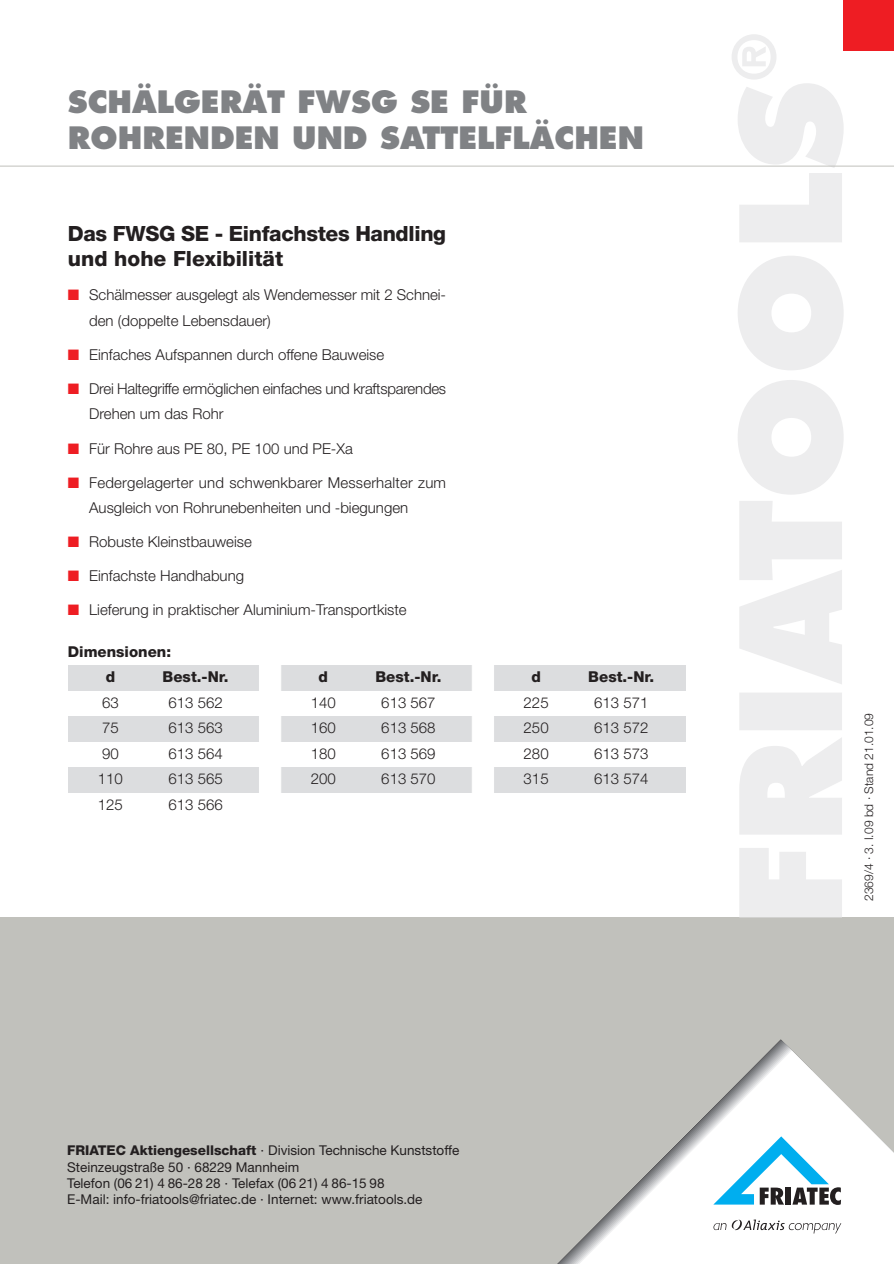
<style>
.page{position:relative;width:894px;height:1264px;background:#fff}
.page>*{position:absolute;margin:0;border:0;box-sizing:border-box;transform-origin:0 0}
.t1{font:800 30px/36px "Futura";color:#808285}
.t2{font:800 21px/25.5px "Helvetica Neue";letter-spacing:-.015em;color:#231f20}
.t3{font:300 15px/25.5px "Helvetica Neue";color:#231f20}
.t4{font:800 15px/25.5px "Helvetica Neue";color:#231f20}
.t5{font:13.5px/16.2px "Helvetica Neue";color:#231f20}
.t6{font:300 12px "Helvetica Neue";color:#231f20}
.s1{color:#ee1d23}
.s2{font-weight:800}
</style>
<div class="page">
<div style="left:0;top:917px;width:893px;height:346px;background:#c1c1bc"></div>
<svg style="left:558px;top:1039px;width:335px;height:224px"></svg>
<svg style="left:713px;top:1136px;width:127px;height:68px;background:#b1d6e4"></svg>
<svg style="left:713px;top:1219px;width:127px;height:14px;background:#dcdbdc"></svg>
<div style="left:842px;top:0;width:51px;height:51px;background:#ee1d23"></div>
<svg style="left:731px;top:34px;width:112px;height:883px;fill:#ededee"></svg>
<svg style="left:842px;top:34px;width:1px;height:17px"></svg>
<hr style="left:0;top:166px;width:893px;height:1px;background:#c1c1bc">
<div style="left:68px;top:665px;width:616px;height:25px;background:#dcdddf"></div>
<div style="left:68px;top:716px;width:616px;height:25px;background:#dcdddf"></div>
<div style="left:68px;top:767px;width:616px;height:25px;background:#dcdddf"></div>
<div style="left:259px;top:654px;width:21px;height:144px;background:#fff"></div>
<div style="left:472px;top:654px;width:21px;height:144px;background:#fff"></div>
<h1 class="t1" style="left:68px;top:87px;width:577px">SCHÄLGERÄT FWSG SE FÜR<br>ROHRENDEN UND SATTELFLÄCHEN</h1>
<h2 class="t2" style="left:68px;top:222px;width:379px">Das FWSG SE - Einfachstes Handling und hohe Flexibilität</h2>
<p class="t3" style="left:89px;top:284px;width:358px;text-indent:-21px"><span class="s1">■</span> Schälmesser ausgelegt als Wendemesser mit 2 Schnei&shy;den (doppelte Lebensdauer)</p>
<p class="t3" style="left:68px;top:343px;width:318px"><span class="s1">■</span> Einfaches Aufspannen durch offene Bauweise</p>
<p class="t3" style="left:89px;top:377px;width:358px;text-indent:-21px"><span class="s1">■</span> Drei Haltegriffe ermöglichen einfaches und kraftsparendes<br>Drehen um das Rohr</p>
<p class="t3" style="left:68px;top:437px;width:286px"><span class="s1">■</span> Für Rohre aus PE 80, PE 100 und PE-Xa</p>
<p class="t3" style="left:89px;top:471px;width:358px;text-indent:-21px"><span class="s1">■</span> Federgelagerter und schwenkbarer Messerhalter zum<br>Ausgleich von Rohrunebenheiten und -biegungen</p>
<p class="t3" style="left:68px;top:530px;width:185px"><span class="s1">■</span> Robuste Kleinstbauweise</p>
<p class="t3" style="left:68px;top:564px;width:178px"><span class="s1">■</span> Einfachste Handhabung</p>
<p class="t3" style="left:68px;top:598px;width:340px"><span class="s1">■</span> Lieferung in praktischer Aluminium-Transportkiste</p>
<p class="t4" style="left:106px;top:639px;width:67px;text-indent:-38px">Dimensionen: d</p>
<p class="t4" style="left:162px;top:665px;width:67px">Best.-Nr.</p>
<p class="t3" style="left:102px;top:690px;width:18px">63</p>
<p class="t3" style="left:168px;top:690px;width:56px">613 562</p>
<p class="t3" style="left:102px;top:716px;width:18px">75</p>
<p class="t3" style="left:168px;top:716px;width:56px">613 563</p>
<p class="t3" style="left:102px;top:741px;width:18px">90</p>
<p class="t3" style="left:168px;top:741px;width:56px">613 564</p>
<p class="t3" style="left:98px;top:767px;width:27px">110</p>
<p class="t3" style="left:168px;top:767px;width:56px">613 565</p>
<p class="t3" style="left:98px;top:792px;width:27px">125</p>
<p class="t3" style="left:168px;top:792px;width:56px">613 566</p>
<p class="t4" style="left:318px;top:665px;width:11px">d</p>
<p class="t4" style="left:375px;top:665px;width:67px">Best.-Nr.</p>
<p class="t3" style="left:310px;top:690px;width:27px">140</p>
<p class="t3" style="left:381px;top:690px;width:56px">613 567</p>
<p class="t3" style="left:310px;top:716px;width:27px">160</p>
<p class="t3" style="left:381px;top:716px;width:56px">613 568</p>
<p class="t3" style="left:310px;top:741px;width:27px">180</p>
<p class="t3" style="left:381px;top:741px;width:56px">613 569</p>
<p class="t3" style="left:310px;top:767px;width:27px">200</p>
<p class="t3" style="left:381px;top:767px;width:56px">613 570</p>
<p class="t4" style="left:531px;top:665px;width:11px">d</p>
<p class="t4" style="left:588px;top:665px;width:67px">Best.-Nr.</p>
<p class="t3" style="left:523px;top:690px;width:27px">225</p>
<p class="t3" style="left:594px;top:690px;width:56px">613 571</p>
<p class="t3" style="left:523px;top:716px;width:27px">250</p>
<p class="t3" style="left:594px;top:716px;width:56px">613 572</p>
<p class="t3" style="left:523px;top:741px;width:27px">280</p>
<p class="t3" style="left:594px;top:741px;width:56px">613 573</p>
<p class="t3" style="left:523px;top:767px;width:27px">315</p>
<p class="t3" style="left:594px;top:767px;width:56px">613 574</p>
<p class="t5" style="left:67px;top:1143px;width:393px"><span class="s2">FRIATEC Aktiengesellschaft</span> · Division Technische Kunststoffe Steinzeugstraße 50 · 68229 Mannheim<br>Telefon (06 21) 4 86-28 28 · Telefax (06 21) 4 86-15 98<br>E-Mail: info-friatools@friatec.de · Internet: www.friatools.de</p>
<p class="t6" style="left:864px;top:900px;width:189px;rotate:-90deg">2369/4 · 3. I.09 bd · Stand 21.01.09</p>
</div>
